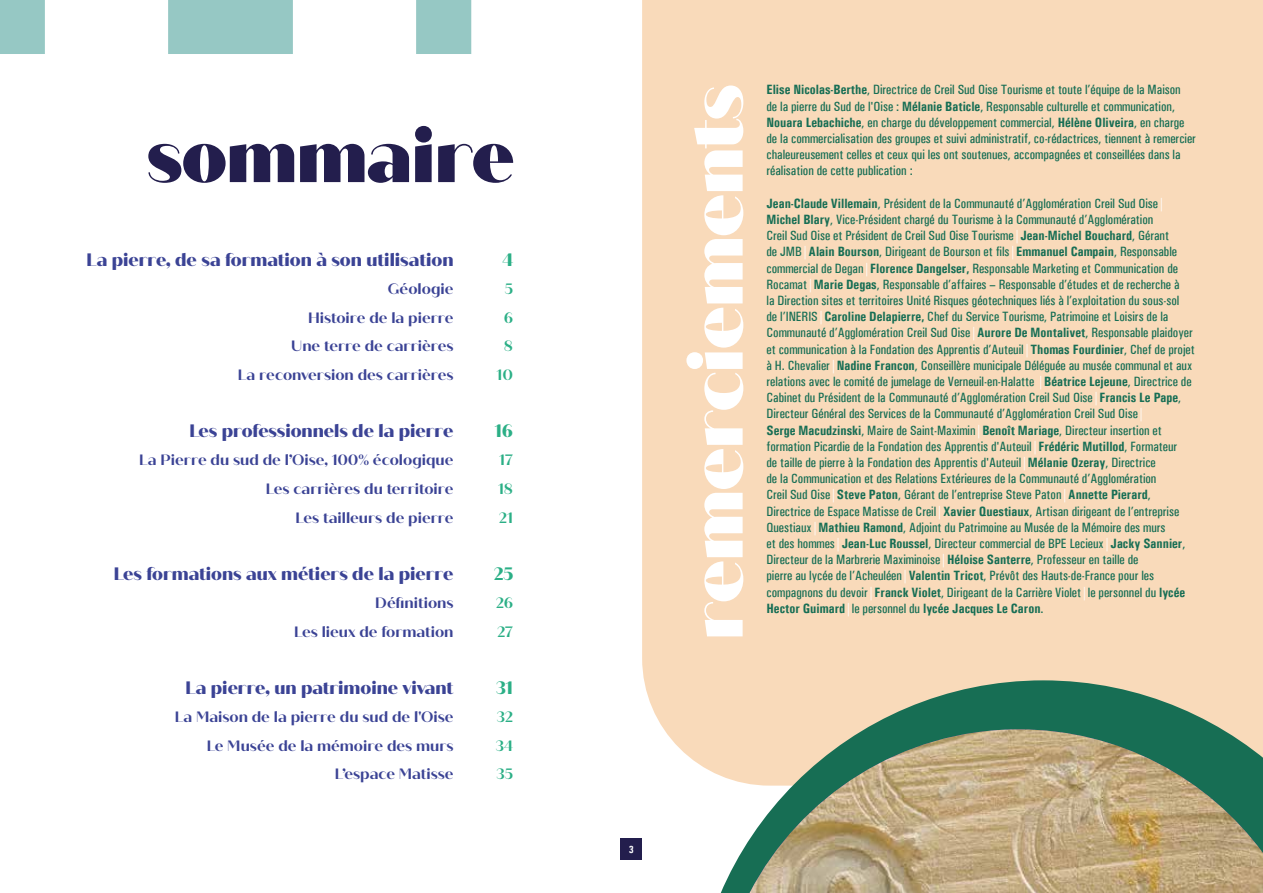
<style>
.page{position:relative;width:1263px;height:893px;background:#fff}
.page>*{position:absolute;margin:0;border:0;box-sizing:border-box;transform-origin:0 0}
.t1{font:900 75px "Quiche Sans";letter-spacing:-.005em;color:#fff}
.t2{font:900 75px "Quiche Sans";color:#231e4d}
.t3{font:800 18px "Quiche Sans";letter-spacing:-.005em;color:#3b4395}
.t4{font:800 18px "Quiche Sans";color:#2baf86}
.t5{font:700 15px/28.5px "Quiche Sans";color:#3b4395;text-align:right}
.t6{font:700 15px/28.5px "Quiche Sans";letter-spacing:-.015em;color:#2baf86;text-align:justify}
.t7{font:500 condensed 13.5px/16.2px "Univers";color:#176e54}
.t8{font:700 condensed 10.5px "Univers";color:#fff}
.s1{font-weight:700}
.s2{font-weight:700;color:#fff}
</style>
<div class="page">
<div style="left:642px;top:0;width:621px;height:759px;background:#f9daba"></div>
<svg style="left:692px;top:680px;width:571px;height:94px;background:#9dae91"></svg>
<svg style="left:716px;top:729px;width:33px;height:164px"></svg>
<img style="left:749px;top:729px;width:514px;height:164px">
<svg style="left:0;top:0;width:471px;height:54px"></svg>
<div style="left:621px;top:839px;width:21px;height:21px;background:#231e4d"></div>
<h1 class="t2" style="left:147px;top:110px;width:369px">sommaire</h1>
<h2 class="t3" style="left:86px;top:249px;width:369px">La pierre, de sa formation à son utilisation</h2>
<p class="t5" style="left:238px;top:275px;width:217px">Géologie<br>Histoire de la pierre<br>Une terre de carrières<br>La reconversion des carrières</p>
<h2 class="t3" style="left:189px;top:420px;width:266px">Les professionnels de la pierre</h2>
<p class="t5" style="left:139px;top:446px;width:316px">La Pierre du sud de l’Oise, 100% écologique<br>Les carrières du territoire<br>Les tailleurs de pierre</p>
<h2 class="t3" style="left:114px;top:562px;width:341px">Les formations aux métiers de la pierre</h2>
<p class="t5" style="left:294px;top:589px;width:161px">Définitions<br>Les lieux de formation</p>
<h2 class="t3" style="left:186px;top:676px;width:270px">La pierre, un patrimoine vivant</h2>
<p class="t5" style="left:175px;top:703px;width:280px">La Maison de la pierre du sud de l'Oise<br>Le Musée de la mémoire des murs<br>L’espace Matisse</p>
<h2 class="t4" style="left:502px;top:249px;width:12px">4</h2>
<p class="t6" style="left:497px;top:275px;width:18px;text-align:center">5<br>6<br>8<br>10</p>
<h2 class="t4" style="left:495px;top:420px;width:20px">16</h2>
<p class="t6" style="left:498px;top:446px;width:16px">17<br>18<br>21</p>
<h2 class="t4" style="left:494px;top:562px;width:21px">25</h2>
<p class="t6" style="left:496px;top:589px;width:19px">26<br>27</p>
<h2 class="t4" style="left:496px;top:676px;width:19px">31</h2>
<p class="t6" style="left:495px;top:703px;width:19px">32<br>34<br>35</p>
<h1 class="t1" style="left:670px;top:639px;width:556px;rotate:-90deg">remerciements</h1>
<p class="t7" style="left:766px;top:82px;width:431px"><span class="s1">Elise Nicolas-Berthe</span>, Directrice de Creil Sud Oise Tourisme et toute l’équipe de la Maison<br>de la pierre du Sud de l'Oise : <span class="s1">Mélanie Baticle</span>, Responsable culturelle et communication, <span class="s1">Nouara Lebachiche</span>, en charge du développement commercial, <span class="s1">Hélène Oliveira</span>, en charge de la commercialisation des groupes et suivi administratif, co-rédactrices, tiennent à remercier chaleureusement celles et ceux qui les ont soutenues, accompagnées et conseillées dans la réalisation de cette publication :</p>
<p class="t7" style="left:766px;top:195px;width:430px"><span class="s1">Jean-Claude Villemain</span>, Président de la Communauté d’Agglomération Creil Sud Oise<span class="s2">| </span><span class="s1">Michel Blary</span>, Vice-Président chargé du Tourisme à la Communauté d’Agglomération<br>Creil Sud Oise et Président de Creil Sud Oise Tourisme<span class="s2">|</span><span class="s1">Jean-Michel Bouchard</span>, Gérant<br>de JMB<span class="s2">|</span><span class="s1">Alain Bourson</span>, Dirigeant de Bourson et fils<span class="s2">|</span><span class="s1">Emmanuel Campain</span>, Responsable commercial de Degan<span class="s2">|</span><span class="s1">Florence Dangelser,</span> Responsable Marketing et Communication de Rocamat<span class="s2">|</span><span class="s1">Marie Degas</span>, Responsable d’affaires – Responsable d’études et de recherche à<br>la Direction sites et territoires Unité Risques géotechniques liés à l’exploitation du sous-sol<br>de l’INERIS<span class="s2">|</span><span class="s1">Caroline Delapierre,</span> Chef du Service Tourisme, Patrimoine et Loisirs de la Communauté d’Agglomération Creil Sud Oise<span class="s2">|</span><span class="s1">Aurore De Montalivet</span>, Responsable plaidoyer et communication à la Fondation des Apprentis d’Auteuil<span class="s2">|</span><span class="s1">Thomas Fourdinier</span>, Chef de projet à H. Chevalier<span class="s2">|</span><span class="s1">Nadine Francon</span>, Conseillère municipale Déléguée au musée communal et aux relations avec le comité de jumelage de Verneuil-en-Halatte <span class="s2">|</span><span class="s1">Béatrice Lejeune</span>, Directrice de Cabinet du Président de la Communauté d’Agglomération Creil Sud Oise<span class="s2">|</span><span class="s1">Francis Le Pape</span>, Directeur Général des Services de la Communauté d’Agglomération Creil Sud Oise<span class="s2">|<br></span><span class="s1">Serge Macudzinski</span>, Maire de Saint-Maximin<span class="s2">|</span><span class="s1">Benoît Mariage</span>, Directeur insertion et formation Picardie de la Fondation des Apprentis d'Auteuil<span class="s2">|</span><span class="s1">Frédéric Mutillod</span>, Formateur<br>de taille de pierre à la Fondation des Apprentis d'Auteuil<span class="s2">|</span><span class="s1">Mélanie Ozeray</span>, Directrice<br>de la Communication et des Relations Extérieures de la Communauté d’Agglomération<br>Creil Sud Oise<span class="s2">|</span><span class="s1">Steve Paton</span>, Gérant de l’entreprise Steve Paton<span class="s2">|</span><span class="s1">Annette Pierard</span>, Directrice de Espace Matisse de Creil<span class="s2">|</span><span class="s1">Xavier Questiaux</span>, Artisan dirigeant de l’entreprise Questiaux<span class="s2">|</span><span class="s1">Mathieu Ramond</span>, Adjoint du Patrimoine au Musée de la Mémoire des murs<br>et des hommes<span class="s2">|</span><span class="s1">Jean-Luc Roussel</span>, Directeur commercial de BPE Lecieux<span class="s2">|</span><span class="s1">Jacky Sannier</span>, Directeur de la Marbrerie Maximinoise<span class="s2">|</span><span class="s1">Héloise Santerre</span>, Professeur en taille de<br>pierre au lycée de l’Acheuléen<span class="s2">|</span><span class="s1">Valentin Tricot</span>, Prévôt des Hauts-de-France pour les compagnons du devoir<span class="s2">|</span><span class="s1">Franck Violet</span>, Dirigeant de la Carrière Violet<span class="s2">|</span>le personnel du <span class="s1">lycée Hector Guimard</span><span class="s2">|</span>le personnel du <span class="s1">lycée Jacques Le Caron</span>.</p>
<p class="t8" style="left:629px;top:843px;width:7px">3</p>
</div>
